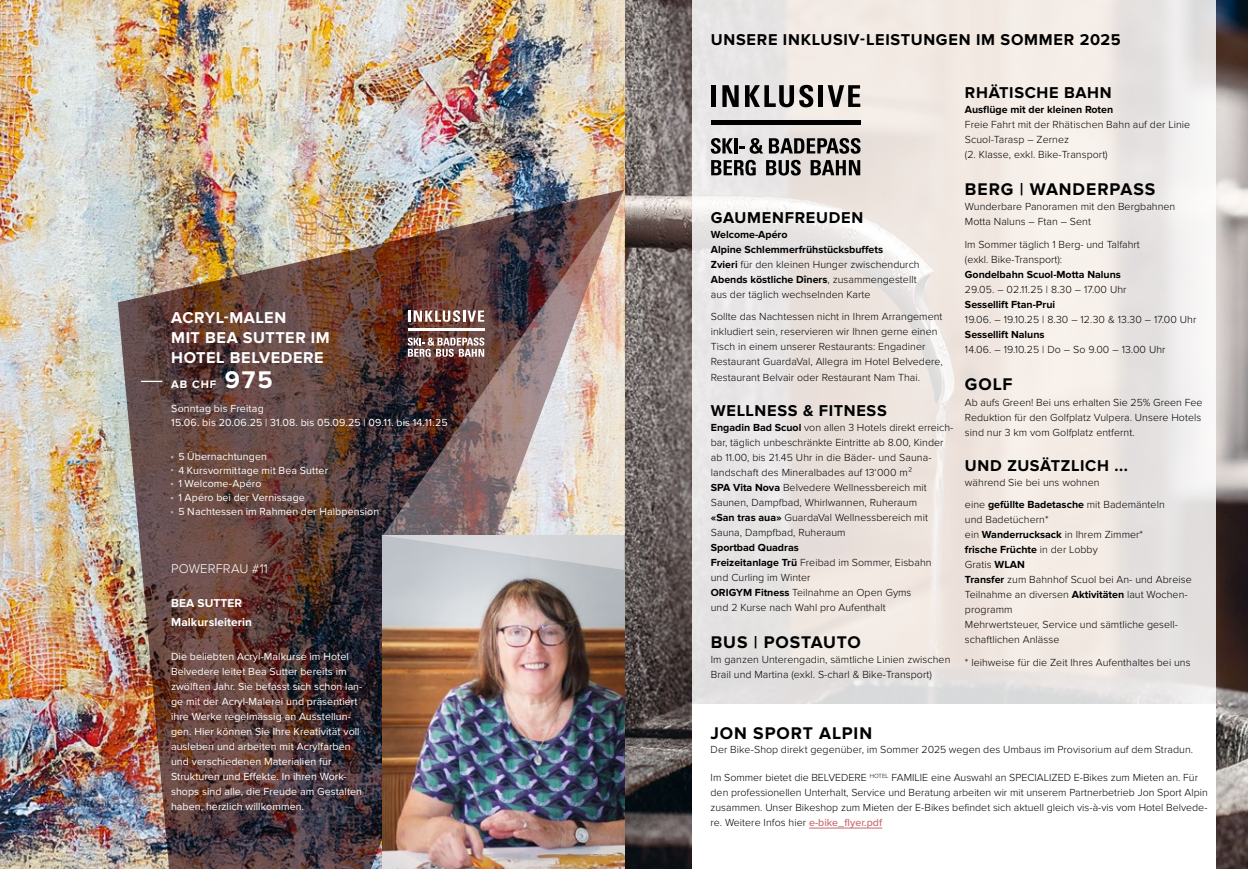
<style>
.page{position:relative;width:1248px;height:869px;background:#fff}
.page>*{position:absolute;margin:0;border:0;box-sizing:border-box;transform-origin:0 0}
.t1{font:700 25px "Proxima Nova";color:#fff}
.t2{font:700 17.5px "Proxima Nova";letter-spacing:.05em;color:#000}
.t3{font:700 16.25px "Proxima Nova";letter-spacing:.045em;color:#000}
.t4{font:700 16.25px/20px "Proxima Nova";letter-spacing:.03em;color:#fff}
.t5{font:300 13.12px "Proxima Nova";letter-spacing:.01em;color:#fff}
.t6{font:700 11.88px/18.8px "Proxima Nova";letter-spacing:.005em;color:#fff}
.t7{font:700 11.25px "Proxima Nova";color:#fff}
.t8{font:300 10.62px/15px "Proxima Nova";letter-spacing:.005em;color:#000}
.t9{font:10.62px/15px "Proxima Nova";letter-spacing:.005em;color:#fff}
.t10{font:700 10.62px "Proxima Nova";color:#000}
.s1{font-weight:700}
.s2{font-weight:500;color:#ca686e}
</style>
<div class="page">
<img style="left:0;top:0;width:1247px;height:868px">
<img style="left:118px;top:190px;width:265px;height:678px">
<img style="left:383px;top:569px;width:241px;height:299px">
<img style="left:383px;top:190px;width:241px;height:379px">
<hr style="left:141px;top:380px;width:21px;height:2px;background:#fff">
<svg style="left:408px;top:310px;width:76px;height:12px"></svg>
<hr style="left:408px;top:328px;width:76px;height:2px;background:#fff">
<svg style="left:407px;top:337px;width:77px;height:19px"></svg>
<svg style="left:692px;top:0;width:523px;height:704px;background:#ece7e3"></svg>
<div style="left:692px;top:704px;width:523px;height:164px;background:#fff"></div>
<hr style="left:809px;top:827px;width:73px;height:1px;background:#ca686e">
<hr style="left:711px;top:85px;width:4px;height:22px;background:#000">
<svg style="left:722px;top:85px;width:16px;height:22px"></svg>
<svg style="left:745px;top:85px;width:68px;height:22px"></svg>
<div style="left:818px;top:85px;width:5px;height:22px;background:#000"></div>
<svg style="left:827px;top:85px;width:33px;height:22px"></svg>
<div style="left:711px;top:120px;width:149px;height:5px;background:#000"></div>
<svg style="left:710px;top:138px;width:22px;height:16px"></svg>
<hr style="left:734px;top:138px;width:3px;height:15px;background:#000">
<svg style="left:739px;top:138px;width:121px;height:16px;background:#787574"></svg>
<svg style="left:711px;top:160px;width:44px;height:15px"></svg>
<svg style="left:766px;top:160px;width:34px;height:15px"></svg>
<svg style="left:810px;top:160px;width:50px;height:15px"></svg>
<h3 class="t4" style="left:171px;top:308px;width:160px">ACRYL-MALEN<br>MIT BEA SUTTER IM<br>HOTEL BELVEDERE</h3>
<p class="t7" style="left:171px;top:378px;width:46px">AB CHF</p>
<h1 class="t1" style="left:225px;top:365px;width:50px">975</h1>
<p class="t9" style="left:171px;top:402px;width:278px;line-height:13.8px">Sonntag bis Freitag<br>15.06. bis 20.06.25 | 31.08. bis 05.09.25 | 09.11. bis 14.11.25</p>
<p class="t9" style="left:171px;top:449px;width:209px;line-height:13.8px">˚ 5 Übernachtungen<br>˚ 4 Kursvormittage mit Bea Sutter<br>˚ 1 Welcome-Apéro<br>˚ 1 Apéro bei der Vernissage<br>˚ 5 Nachtessen im Rahmen der Halbpension</p>
<p class="t5" style="left:171px;top:560px;width:98px">POWERFRAU #11</p>
<p class="t6" style="left:171px;top:593px;width:83px">BEA SUTTER<br>Malkursleiterin</p>
<p class="t9" style="left:171px;top:648px;width:193px">Die beliebten Acryl-Malkurse im Hotel Belvedere leitet Bea Sutter bereits im zwölften Jahr. Sie befasst sich schon lan&shy;ge mit der Acryl-Malerei und präsentiert ihre Werke regelmässig an Ausstellun&shy;gen. Hier können Sie Ihre Kreativität voll ausleben und arbeiten mit Acrylfarben und verschiedenen Materialien für Strukturen und Effekte. In ihren Work&shy;shops sind alle, die Freude am Gestalten haben, herzlich willkommen.</p>
<h3 class="t3" style="left:710px;top:30px;width:411px">UNSERE INKLUSIV-LEISTUNGEN IM SOMMER 2025</h3>
<h3 class="t3" style="left:710px;top:208px;width:154px">GAUMENFREUDEN</h3>
<p class="t8" style="left:710px;top:227px;width:210px"><span class="s1">Welcome-Apéro<br>Alpine Schlemmerfrühstücksbuffets<br>Zvieri</span> für den kleinen Hunger zwischendurch <span class="s1">Abends köstliche Dîners</span>, zusammengestellt aus der täglich wechselnden Karte</p>
<p class="t8" style="left:710px;top:309px;width:233px">Sollte das Nachtessen nicht in Ihrem Arrangement inkludiert sein, reservieren wir Ihnen gerne einen Tisch in einem unserer Restaurants: Engadiner Restaurant GuardaVal, Allegra im Hotel Belvedere, Restaurant Belvair oder Restaurant Nam Thai.</p>
<h3 class="t3" style="left:710px;top:400px;width:177px">WELLNESS &amp; FITNESS</h3>
<p class="t8" style="left:710px;top:419px;width:244px"><span class="s1">Engadin Bad Scuol</span> von allen 3 Hotels direkt erreich&shy;bar, täglich unbeschränkte Eintritte ab 8.00, Kinder ab 11.00, bis 21.45 Uhr in die Bäder- und Sauna&shy;landschaft des Mineralbades auf 13‘000 m²<br><span class="s1">SPA Vita Nova</span> Belvedere Wellnessbereich mit Saunen, Dampfbad, Whirlwannen, Ruheraum<br><span class="s1">«San tras aua»</span> GuardaVal Wellnessbereich mit Sauna, Dampfbad, Ruheraum</p>
<p class="t8" style="left:710px;top:539px;width:222px"><span class="s1">Sportbad Quadras<br>Freizeitanlage Trü</span> Freibad im Sommer, Eisbahn und Curling im Winter<br><span class="s1">ORIGYM Fitness</span> Teilnahme an Open Gyms und 2 Kurse nach Wahl pro Aufenthalt</p>
<h2 class="t2" style="left:710px;top:632px;width:151px">BUS | POSTAUTO</h2>
<p class="t8" style="left:710px;top:652px;width:241px">Im ganzen Unterengadin, sämtliche Linien zwischen<br>Brail und Martina (exkl. S-charl &amp; Bike-Transport)</p>
<h3 class="t3" style="left:964px;top:83px;width:148px">RHÄTISCHE BAHN</h3>
<p class="t10" style="left:964px;top:103px;width:150px">Ausflüge mit der kleinen Roten</p>
<p class="t8" style="left:964px;top:117px;width:227px">Freie Fahrt mit der Rhätischen Bahn auf der Linie<br>Scuol-Tarasp – Zernez<br>(2. Klasse, exkl. Bike-Transport)</p>
<h2 class="t2" style="left:964px;top:179px;width:192px">BERG | WANDERPASS</h2>
<p class="t8" style="left:964px;top:199px;width:212px">Wunderbare Panoramen mit den Bergbahnen<br>Motta Naluns – Ftan – Sent</p>
<p class="t8" style="left:964px;top:237px;width:176px">Im Sommer täglich 1 Berg- und Talfahrt (exkl. Bike-Transport):</p>
<p class="t10" style="left:964px;top:268px;width:157px">Gondelbahn Scuol-Motta Naluns</p>
<p class="t8" style="left:964px;top:282px;width:163px">29.05. – 02.11.25 | 8.30 – 17.00 Uhr</p>
<p class="t10" style="left:964px;top:298px;width:92px">Sessellift Ftan-Prui</p>
<p class="t8" style="left:964px;top:312px;width:233px">19.06. – 19.10.25 | 8.30 – 12.30 &amp; 13.30 – 17.00 Uhr</p>
<p class="t10" style="left:964px;top:328px;width:81px">Sessellift Naluns</p>
<p class="t8" style="left:964px;top:342px;width:202px">14.06. – 19.10.25 | Do – So 9.00 – 13.00 Uhr</p>
<h2 class="t2" style="left:964px;top:374px;width:49px">GOLF</h2>
<p class="t8" style="left:964px;top:394px;width:239px">Ab aufs Green! Bei uns erhalten Sie 25% Green Fee<br>Reduktion für den Golfplatz Vulpera. Unsere Hotels sind nur 3 km vom Golfplatz entfernt.</p>
<h3 class="t3" style="left:964px;top:455px;width:165px">UND ZUSÄTZLICH ...</h3>
<p class="t8" style="left:964px;top:470px;width:201px;line-height:22.5px">während Sie bei uns wohnen<br>eine <span class="s1">gefüllte Badetasche</span> mit Bademänteln</p>
<p class="t8" style="left:964px;top:512px;width:228px">und Badetüchern*<br>ein <span class="s1">Wanderrucksack</span> in Ihrem Zimmer*<br><span class="s1">frische Früchte</span> in der Lobby<br>Gratis <span class="s1">WLAN<br>Transfer</span> zum Bahnhof Scuol bei An- und Abreise<br>Teilnahme an diversen <span class="s1">Aktivitäten</span> laut Wochen&shy;programm<br>Mehrwertsteuer, Service und sämtliche gesell&shy;schaftlichen Anlässe</p>
<p class="t8" style="left:964px;top:654px;width:227px">* leihweise für die Zeit Ihres Aufenthaltes bei uns</p>
<h2 class="t2" style="left:710px;top:722px;width:163px">JON SPORT ALPIN</h2>
<p class="t8" style="left:710px;top:741px;width:484px">Der Bike-Shop direkt gegenüber, im Sommer 2025 wegen des Umbaus im Provisorium auf dem Stradun.</p>
<p class="t8" style="left:710px;top:770px;width:498px">Im Sommer bietet die BELVEDERE <sup>HOTEL</sup> FAMILIE eine Auswahl an SPECIALIZED E-Bikes zum Mieten an. Für den professionellen Unterhalt, Service und Beratung arbeiten wir mit unserem Partnerbetrieb Jon Sport Alpin zusammen. Unser Bikeshop zum Mieten der E-Bikes befindet sich aktuell gleich vis-à-vis vom Hotel Belvede&shy;re. Weitere Infos hier <span class="s2">e-bike_flyer.pdf</span></p>
</div>
